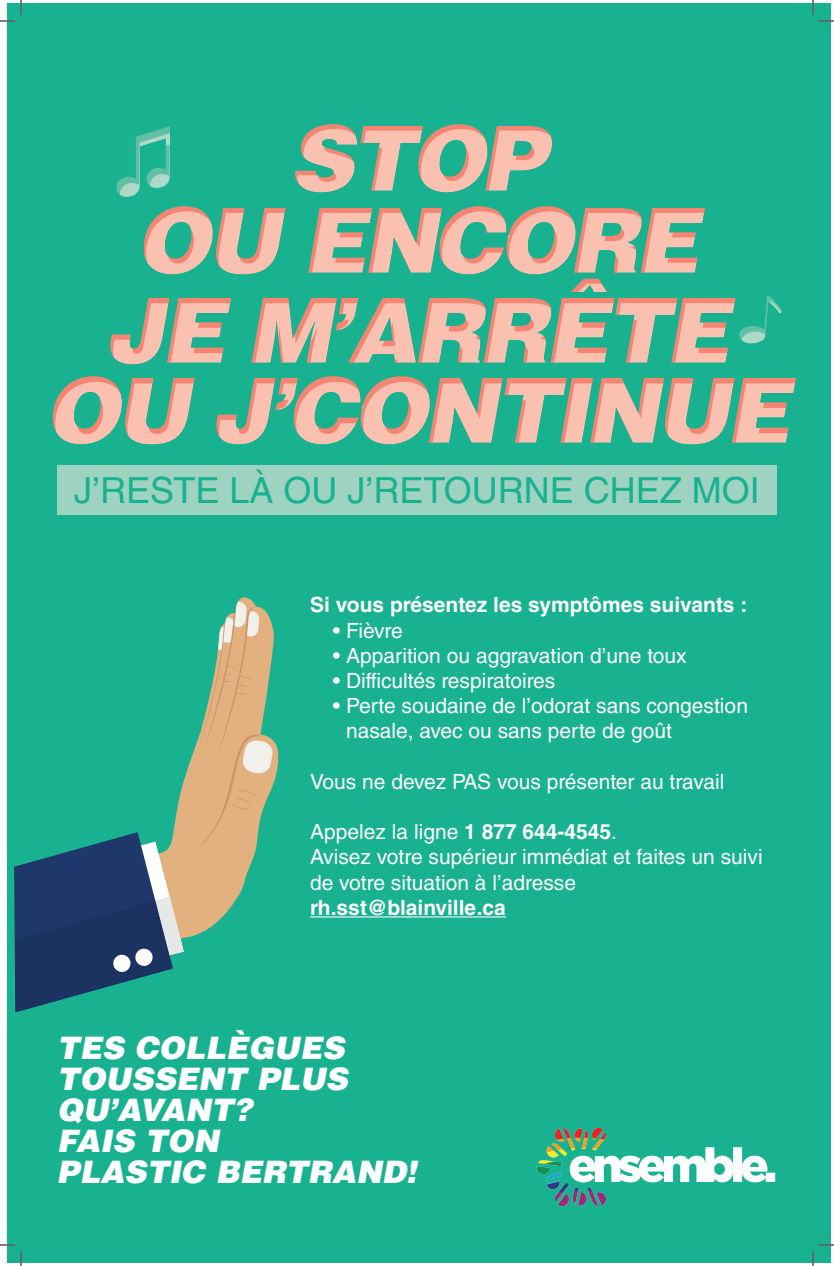
<style>
.page{position:relative;width:834px;height:1266px;background:#fff}
.page>*{position:absolute;margin:0;border:0;box-sizing:border-box;transform-origin:0 0}
.t1{font:italic 900 90px/82px "Helvetica LT Std";letter-spacing:-.05em;color:#fac0b0;text-align:center}
.t2{font:36px "Helvetica LT Std";color:#18b290}
.CONSEIL{font:italic 900 31px/31px "Helvetica LT Std";color:#fff}
.t3{font:21px/25.2px "Helvetica LT Std";color:#fff}
.t4{font:700 21px "Helvetica LT Std";color:#fff}
.s1{font-weight:700}
</style>
<div class="page">
<div style="left:7px;top:3px;width:824px;height:1260px;background:#18b290"></div>
<svg style="left:52px;top:124px;width:744px;height:319px"></svg>
<div style="left:57px;top:465px;width:720px;height:49px;background:#9fd3c1"></div>
<img style="left:536px;top:1127px;width:240px;height:80px">
<svg style="left:737px;top:292px;width:48px;height:55px"></svg>
<svg style="left:115px;top:126px;width:55px;height:72px"></svg>
<hr style="left:310px;top:916px;width:196px;height:1px;background:#fff">
<svg style="left:173px;top:743px;width:106px;height:195px;fill:#e3b080"></svg>
<svg style="left:193px;top:597px;width:82px;height:252px"></svg>
<svg style="left:14px;top:832px;width:170px;height:180px"></svg>
<svg style="left:0;top:0;width:22px;height:22px"></svg>
<svg style="left:0;top:1244px;width:22px;height:22px"></svg>
<svg style="left:812px;top:0;width:22px;height:22px"></svg>
<svg style="left:812px;top:1244px;width:22px;height:22px"></svg>
<h1 class="t1" style="left:135px;top:116px;width:565px">STOP<br>OU ENCORE</h1>
<h1 class="t1" style="left:44px;top:289px;width:747px;line-height:80px">JE M’ARRÊTE<br>OU J’CONTINUE</h1>
<p class="t2" style="left:74px;top:469px;width:687px">J’RESTE LÀ OU J’RETOURNE CHEZ MOI</p>
<p class="t4" style="left:310px;top:592px;width:439px">Si vous présentez les symptômes suivants :</p>
<p class="t3" style="left:333px;top:618px;width:72px">• Fièvre</p>
<p class="t3" style="left:333px;top:643px;width:355px">• Apparition ou aggravation d’une toux</p>
<p class="t3" style="left:333px;top:668px;width:224px">• Difficultés respiratoires</p>
<p class="t3" style="left:346px;top:693px;width:403px;text-indent:-13px">• Perte soudaine de l’odorat sans congestion nasale, avec ou sans perte de goût</p>
<p class="t3" style="left:310px;top:769px;width:416px">Vous ne devez PAS vous présenter au travail</p>
<p class="t3" style="left:310px;top:819px;width:309px">Appelez la ligne <span class="s1">1 877 644-4545</span>.</p>
<p class="t3" style="left:310px;top:844px;width:454px">Avisez votre supérieur immédiat et faites un suivi de votre situation à l’adresse <span class="s1">rh.sst@blainville.ca</span></p>
<p class="CONSEIL" style="left:57px;top:1032px;width:361px">TES COLLÈGUES<br>TOUSSENT PLUS<br>QU’AVANT?<br>FAIS TON<br>PLASTIC BERTRAND!</p>
</div>
